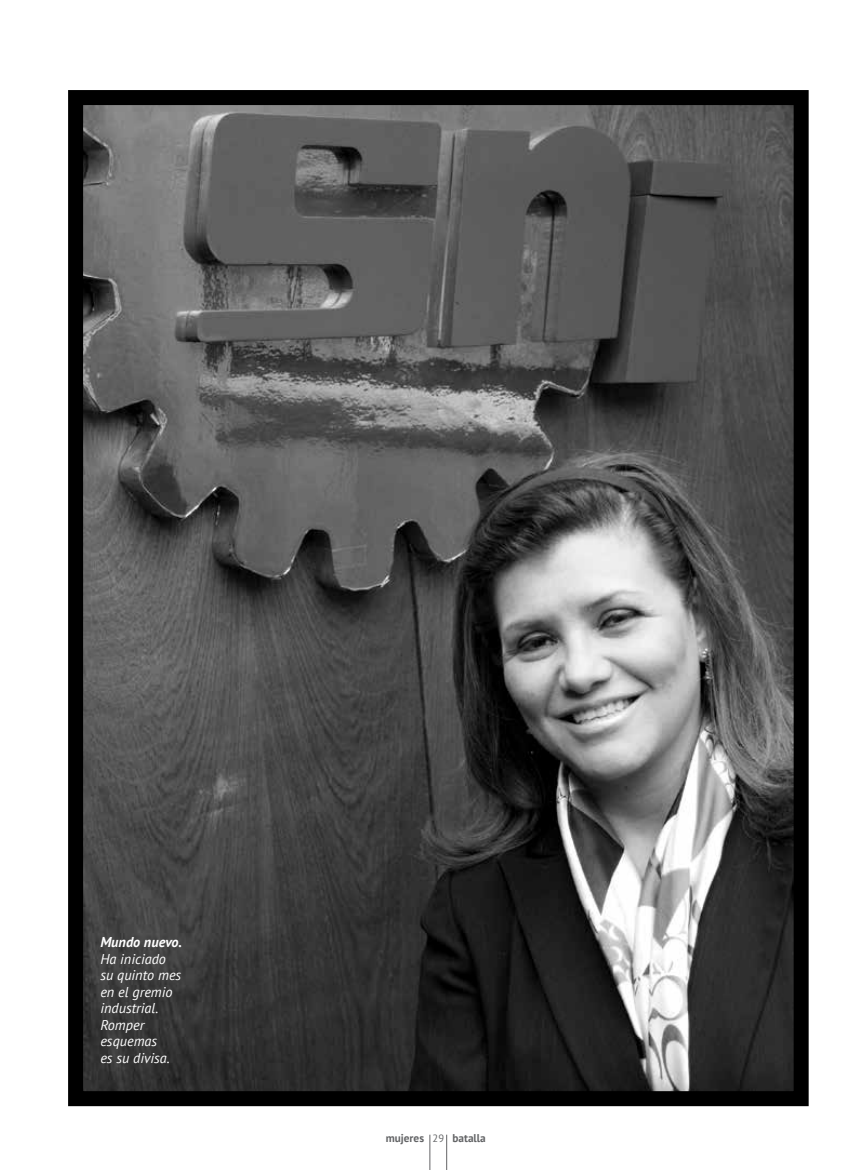
<style>
.page{position:relative;width:864px;height:1170px;background:#fff}
.page>*{position:absolute;margin:0;border:0;box-sizing:border-box;transform-origin:0 0}
.t1{font:italic 14.25px/16.5px "PT Sans";color:#fff}
.t2{font:italic 700 14.25px "PT Sans";color:#fff}
.t3{font:700 11.25px "PT Sans";color:#636466}
.s1{font-weight:400;font-size:10.5px}
</style>
<div class="page">
<hr style="left:429px;top:1134px;width:1px;height:35px;background:#636466">
<hr style="left:446px;top:1134px;width:1px;height:35px;background:#636466">
<img style="left:84px;top:106px;width:708px;height:984px">
<div style="left:68px;top:90px;width:740px;height:1016px;border:15px solid #000"></div>
<p class="t2" style="left:100px;top:934px;width:83px">Mundo nuevo.</p>
<p class="t1" style="left:100px;top:950px;width:82px">Ha iniciado su quinto mes en el gremio industrial.<br>Romper esquemas<br>es su divisa.</p>
<p class="t3" style="left:385px;top:1132px;width:101px">mujeres <span class="s1">29</span> batalla</p>
</div>
